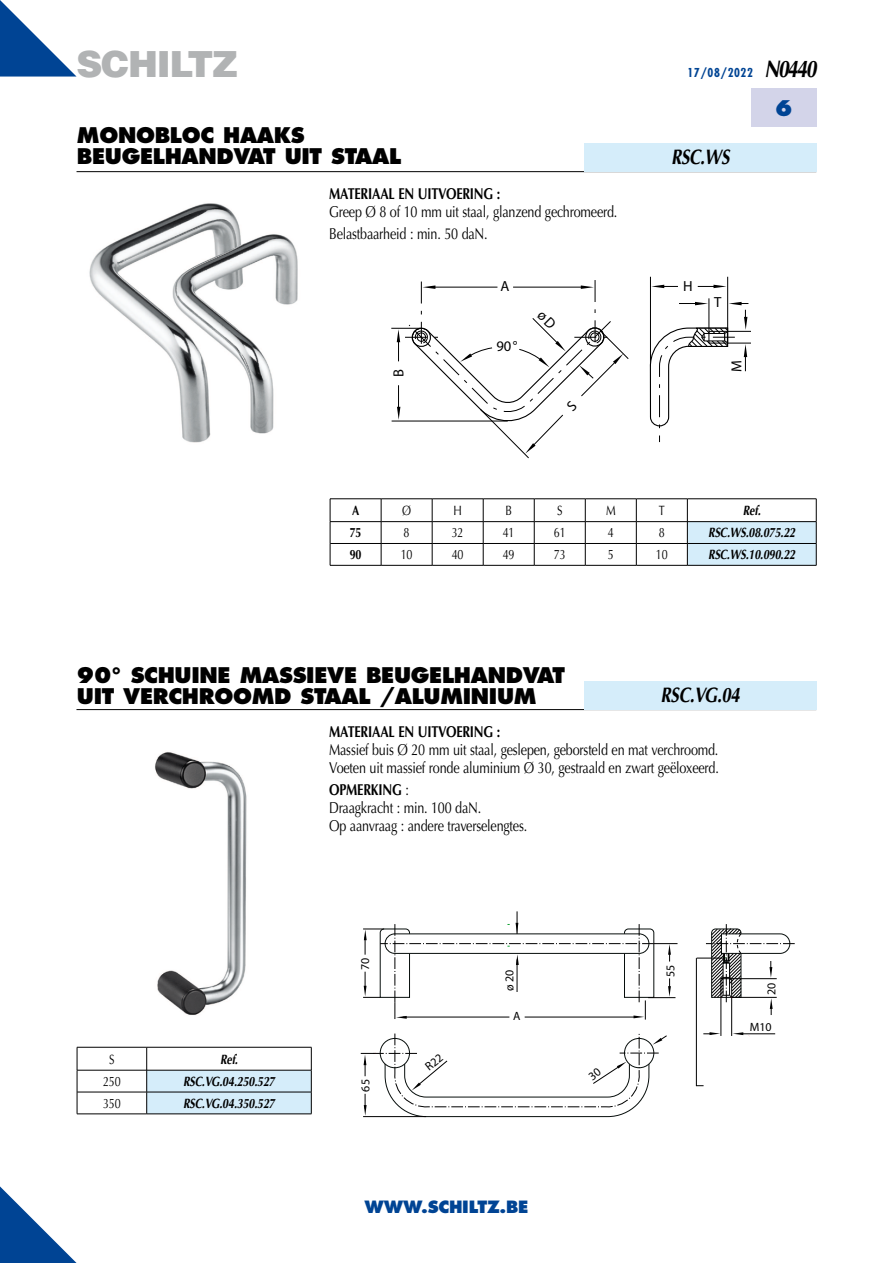
<style>
.page{position:relative;width:893px;height:1263px;background:#fff}
.page>*{position:absolute;margin:0;border:0;box-sizing:border-box;transform-origin:0 0}
.t1{font:900 36px "Helvetica";letter-spacing:-.035em;color:#b1b3b4}
.t2{font:800 21px/21px "Futura";letter-spacing:-.015em;color:#000}
.t3{font:italic 700 21px "Optima";letter-spacing:-.015em;color:#000;scale:.8 1}
.t4{font:800 21px "Futura";color:#004494}
.t5{font:800 16.5px "Futura";letter-spacing:-.015em;color:#004494}
.t6{font:15.75px/18px "Optima";letter-spacing:-.015em;color:#000;scale:.8 1}
.t7{font:700 15.75px "Optima";letter-spacing:-.015em;color:#000;scale:.8 1}
.t8{font:300 14.7px "Frutiger";color:#000}
.t9{font:italic 700 13.5px "Optima";letter-spacing:-.015em;color:#000;scale:.8 1}
.t10{font:13.5px "Optima";letter-spacing:-.015em;color:#000;scale:.8 1}
.t11{font:700 13.5px "Optima";color:#000;scale:.8 1}
.t12{font:700 condensed 12px "Futura";letter-spacing:.05em;color:#004494}
.t13{font:300 12px "Frutiger";color:#000}
.s1{font-family:"Optima";font-style:italic;font-stretch:normal;font-size:24px;color:#000}
.s2{font-weight:700}
</style>
<div class="page">
<svg style="left:0;top:1186px;width:77px;height:77px"></svg>
<hr style="left:77px;top:171px;width:739px;height:1px;background:#000">
<div style="left:751px;top:89px;width:65px;height:38px;background:#d3d4e9"></div>
<svg style="left:0;top:0;width:77px;height:77px"></svg>
<div style="left:584px;top:143px;width:232px;height:28px;background:#d5edfa"></div>
<hr style="left:391px;top:328px;width:31px;height:1px;background:#000">
<hr style="left:727px;top:277px;width:1px;height:67px;background:#000">
<hr style="left:650px;top:277px;width:1px;height:89px;background:#000">
<svg style="left:698px;top:285px;width:28px;height:3px"></svg>
<svg style="left:651px;top:285px;width:27px;height:3px"></svg>
<hr style="left:392px;top:421px;width:116px;height:1px;background:#000">
<hr style="left:709px;top:298px;width:1px;height:45px;background:#000">
<hr style="left:709px;top:331px;width:42px;height:1px;background:#000">
<hr style="left:709px;top:343px;width:42px;height:1px;background:#000">
<svg style="left:649px;top:302px;width:99px;height:141px"></svg>
<img style="left:89px;top:203px;width:209px;height:240px">
<hr style="left:330px;top:498px;width:51px;height:1px;background:#000">
<hr style="left:381px;top:498px;width:51px;height:1px;background:#000">
<hr style="left:432px;top:498px;width:51px;height:1px;background:#000">
<hr style="left:483px;top:498px;width:51px;height:1px;background:#000">
<hr style="left:534px;top:498px;width:51px;height:1px;background:#000">
<hr style="left:585px;top:498px;width:51px;height:1px;background:#000">
<hr style="left:636px;top:498px;width:51px;height:1px;background:#000">
<hr style="left:687px;top:498px;width:129px;height:1px;background:#000">
<hr style="left:330px;top:565px;width:51px;height:1px;background:#000">
<hr style="left:381px;top:565px;width:51px;height:1px;background:#000">
<hr style="left:432px;top:565px;width:51px;height:1px;background:#000">
<hr style="left:483px;top:565px;width:51px;height:1px;background:#000">
<hr style="left:534px;top:565px;width:51px;height:1px;background:#000">
<hr style="left:585px;top:565px;width:51px;height:1px;background:#000">
<hr style="left:636px;top:565px;width:51px;height:1px;background:#000">
<svg style="left:330px;top:499px;width:487px;height:66px"></svg>
<hr style="left:687px;top:565px;width:129px;height:1px;background:#000">
<hr style="left:76px;top:709px;width:740px;height:1px;background:#000">
<div style="left:584px;top:681px;width:232px;height:28px;background:#d5edfa"></div>
<hr style="left:721px;top:997px;width:1px;height:39px;background:#000">
<hr style="left:731px;top:997px;width:1px;height:39px;background:#000">
<hr style="left:741px;top:1033px;width:34px;height:1px;background:#000">
<hr style="left:696px;top:958px;width:1px;height:128px;background:#000">
<svg style="left:703px;top:1032px;width:17px;height:3px"></svg>
<svg style="left:733px;top:1032px;width:17px;height:4px"></svg>
<svg style="left:697px;top:924px;width:98px;height:91px"></svg>
<svg style="left:363px;top:911px;width:314px;height:108px"></svg>
<img style="left:155px;top:751px;width:92px;height:264px">
<svg style="left:77px;top:1047px;width:235px;height:67px"></svg>
<hr style="left:147px;top:1113px;width:164px;height:1px;background:#000">
<svg style="left:397px;top:280px;width:232px;height:179px"></svg>
<svg style="left:361px;top:1033px;width:306px;height:84px"></svg>
<h1 class="t1" style="left:77px;top:40px;width:163px">SCHILTZ</h1>
<h2 class="t2" style="left:77px;top:124px;width:326px">MONOBLOC HAAKS<br>BEUGELHANDVAT UIT STAAL</h2>
<p class="t7" style="left:329px;top:184px;width:215px">MATERIAAL EN UITVOERING :</p>
<p class="t6" style="left:329px;top:200px;width:362px;line-height:22.2px">Greep Ø 8 of 10 mm uit staal, glanzend gechromeerd.<br>Belastbaarheid : min. 50 daN.</p>
<p class="t8" style="left:501px;top:277px;width:10px">A</p>
<p class="t8" style="left:390px;top:377px;width:9px;rotate:-90deg">B</p>
<p class="t8" style="left:496px;top:337px;width:17px">90</p>
<p class="t12" style="left:687px;top:65px;width:130px">17/08/2022 <span class="s1">N0440</span></p>
<h2 class="t3" style="left:671px;top:145px;width:75px">RSC.WS</h2>
<h2 class="t4" style="left:775px;top:95px;width:19px">6</h2>
<p class="t8" style="left:683px;top:277px;width:11px">H</p>
<p class="t8" style="left:714px;top:293px;width:9px">T</p>
<p class="t8" style="left:728px;top:372px;width:13px;rotate:-90deg">M</p>
<p class="t11" style="left:352px;top:503px;width:11px">A</p>
<p class="t10" style="left:402px;top:503px;width:13px">Ø</p>
<p class="t10" style="left:453px;top:503px;width:12px">H</p>
<p class="t10" style="left:505px;top:503px;width:10px">B</p>
<p class="t10" style="left:557px;top:503px;width:8px">S</p>
<p class="t10" style="left:606px;top:503px;width:14px">M</p>
<p class="t10" style="left:659px;top:503px;width:9px">T</p>
<p class="t9" style="left:743px;top:503px;width:24px">Ref.</p>
<p class="t11" style="left:350px;top:525px;width:16px">75</p>
<p class="t10" style="left:404px;top:525px;width:9px">8</p>
<p class="t10" style="left:452px;top:525px;width:16px">32</p>
<p class="t10" style="left:503px;top:525px;width:16px">41</p>
<p class="t10" style="left:554px;top:525px;width:16px">61</p>
<p class="t10" style="left:608px;top:525px;width:9px">4</p>
<p class="t10" style="left:659px;top:525px;width:9px">8</p>
<p class="t9" style="left:708px;top:525px;width:110px">RSC.WS.08.075.22</p>
<p class="t11" style="left:350px;top:547px;width:16px">90</p>
<p class="t10" style="left:401px;top:547px;width:16px">10</p>
<p class="t10" style="left:452px;top:547px;width:16px">40</p>
<p class="t10" style="left:503px;top:547px;width:16px">49</p>
<p class="t10" style="left:554px;top:547px;width:16px">73</p>
<p class="t10" style="left:608px;top:547px;width:9px">5</p>
<p class="t10" style="left:656px;top:547px;width:16px">10</p>
<p class="t9" style="left:708px;top:547px;width:110px">RSC.WS.10.090.22</p>
<h2 class="t2" style="left:77px;top:664px;width:489px">90° SCHUINE MASSIEVE BEUGELHANDVAT<br>UIT VERCHROOMD STAAL /ALUMINIUM</h2>
<p class="t7" style="left:329px;top:722px;width:215px">MATERIAAL EN UITVOERING :</p>
<p class="t6" style="left:329px;top:740px;width:489px">Massief buis Ø 20 mm uit staal, geslepen, geborsteld en mat verchroomd.<br>Voeten uit massief ronde aluminium Ø 30, gestraald en zwart geëloxeerd.</p>
<p class="t6" style="left:329px;top:781px;width:249px"><span class="s2">OPMERKING</span> :<br>Draagkracht : min. 100 daN.<br>Op aanvraag : andere traverselengtes.</p>
<h2 class="t3" style="left:661px;top:683px;width:101px">RSC.VG.04</h2>
<p class="t10" style="left:109px;top:1051px;width:8px">S</p>
<p class="t9" style="left:220px;top:1051px;width:24px">Ref.</p>
<p class="t10" style="left:103px;top:1073px;width:24px">250</p>
<p class="t9" style="left:183px;top:1073px;width:116px">RSC.VG.04.250.527</p>
<p class="t10" style="left:103px;top:1095px;width:24px">350</p>
<p class="t9" style="left:183px;top:1095px;width:116px">RSC.VG.04.350.527</p>
<p class="t13" style="left:358px;top:970px;width:14px;rotate:-90deg">70</p>
<p class="t13" style="left:358px;top:1091px;width:14px;rotate:-90deg">65</p>
<p class="t13" style="left:502px;top:991px;width:23px;rotate:-90deg">ø 20</p>
<p class="t13" style="left:513px;top:1009px;width:9px">A</p>
<p class="t5" style="left:365px;top:1197px;width:165px">WWW.SCHILTZ.BE</p>
<p class="t13" style="left:663px;top:977px;width:14px;rotate:-90deg">55</p>
<p class="t13" style="left:764px;top:995px;width:14px;rotate:-90deg">20</p>
<p class="t13" style="left:750px;top:1020px;width:23px">M10</p>
</div>
